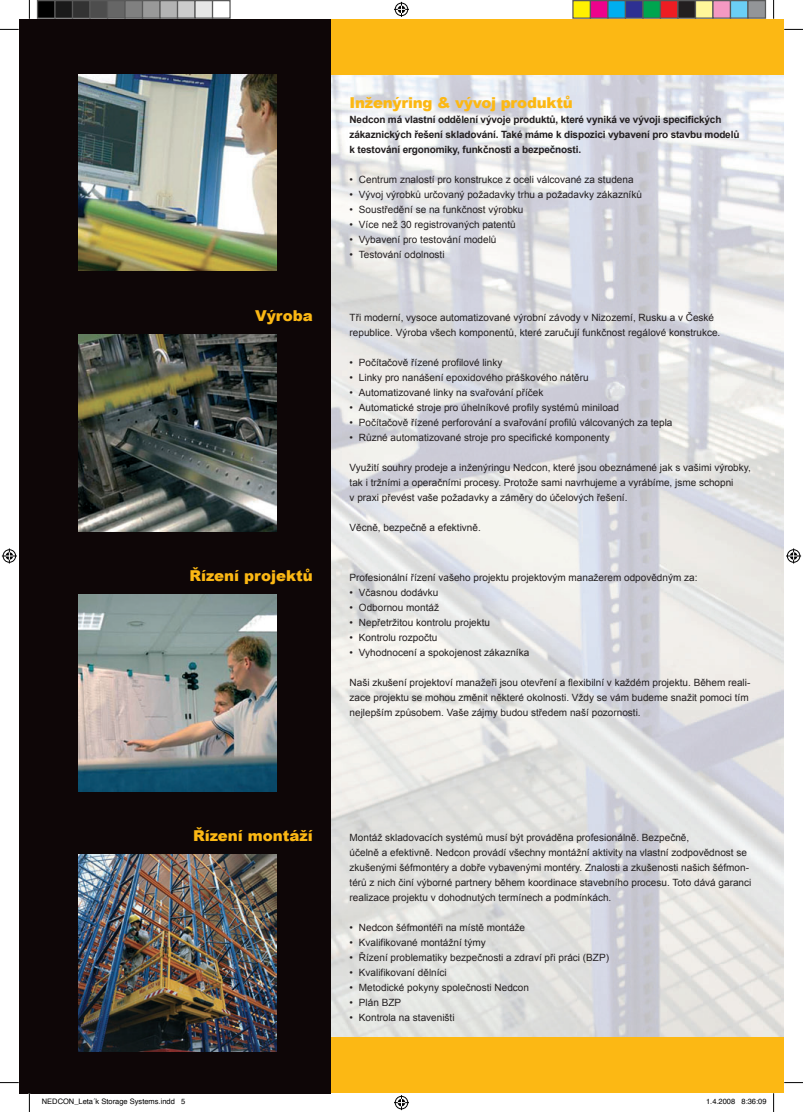
<style>
.page{position:relative;width:803px;height:1112px;background:#fff}
.page>*{position:absolute;margin:0;border:0;box-sizing:border-box;transform-origin:0 0}
.t1{font:15px "Arial Black CE";color:#fcb814}
.t2{font:10px/15px "Arial CE";color:#231f20}
.t3{font:700 10px/15px "Arial CE";letter-spacing:-.015em;color:#231f20}
.t4{font:7.5px "Helvetica";color:#000}
</style>
<div class="page">
<img style="left:330px;top:74px;width:454px;height:963px">
<div style="left:330px;top:1037px;width:454px;height:55px;background:#fcb814"></div>
<div style="left:330px;top:19px;width:454px;height:55px;background:#fcb814"></div>
<div style="left:19px;top:19px;width:311px;height:1073px;background:#0e0607"></div>
<img style="left:78px;top:334px;width:198px;height:197px">
<img style="left:79px;top:74px;width:197px;height:197px">
<img style="left:78px;top:594px;width:198px;height:197px">
<img style="left:78px;top:854px;width:198px;height:196px">
<svg style="left:0;top:29px;width:19px;height:1px"></svg>
<svg style="left:784px;top:29px;width:19px;height:1px"></svg>
<svg style="left:0;top:1082px;width:19px;height:1px"></svg>
<svg style="left:784px;top:1082px;width:19px;height:1px"></svg>
<svg style="left:29px;top:0;width:1px;height:19px"></svg>
<svg style="left:29px;top:1092px;width:1px;height:19px"></svg>
<svg style="left:773px;top:0;width:1px;height:19px"></svg>
<svg style="left:773px;top:1092px;width:1px;height:19px"></svg>
<svg style="left:394px;top:2px;width:15px;height:15px"></svg>
<svg style="left:394px;top:1095px;width:15px;height:14px"></svg>
<svg style="left:2px;top:548px;width:15px;height:15px"></svg>
<svg style="left:786px;top:548px;width:15px;height:15px"></svg>
<div style="left:38px;top:1px;width:17px;height:17px;background:#000"></div>
<div style="left:37px;top:0;width:19px;height:19px;border:1px solid #595959"></div>
<div style="left:55px;top:1px;width:18px;height:17px;background:#1a1a1a"></div>
<div style="left:54px;top:0;width:19px;height:19px;border:1px solid #595959"></div>
<div style="left:73px;top:1px;width:17px;height:17px;background:#333"></div>
<div style="left:72px;top:0;width:19px;height:19px;border:1px solid #595959"></div>
<div style="left:90px;top:1px;width:18px;height:17px;background:#4d4d4d"></div>
<div style="left:89px;top:0;width:19px;height:19px;border:1px solid #595959"></div>
<div style="left:108px;top:1px;width:17px;height:17px;background:#666"></div>
<div style="left:107px;top:0;width:19px;height:19px;border:1px solid #595959"></div>
<div style="left:125px;top:1px;width:18px;height:17px;background:#808080"></div>
<div style="left:124px;top:0;width:19px;height:19px;border:1px solid #595959"></div>
<div style="left:143px;top:1px;width:17px;height:17px;background:#999"></div>
<div style="left:142px;top:0;width:19px;height:19px;border:1px solid #595959"></div>
<div style="left:160px;top:1px;width:18px;height:17px;background:#b3b3b3"></div>
<div style="left:159px;top:0;width:19px;height:19px;border:1px solid #595959"></div>
<div style="left:178px;top:1px;width:17px;height:17px;background:#ccc"></div>
<div style="left:177px;top:0;width:19px;height:19px;border:1px solid #595959"></div>
<div style="left:195px;top:1px;width:18px;height:17px;background:#e6e6e6"></div>
<div style="left:194px;top:0;width:19px;height:19px;border:1px solid #595959"></div>
<div style="left:212px;top:0;width:19px;height:19px;border:1px solid #595959"></div>
<div style="left:573px;top:1px;width:17px;height:17px;background:#fff101"></div>
<div style="left:572px;top:0;width:19px;height:19px;border:1px solid #595959"></div>
<div style="left:590px;top:1px;width:18px;height:17px;background:#ed028c"></div>
<div style="left:590px;top:0;width:18px;height:19px;border:1px solid #595959"></div>
<div style="left:608px;top:1px;width:17px;height:17px;background:#00aeef"></div>
<div style="left:607px;top:0;width:19px;height:19px;border:1px solid #595959"></div>
<div style="left:625px;top:1px;width:18px;height:17px;background:#2e3092"></div>
<div style="left:625px;top:0;width:18px;height:19px;border:1px solid #595959"></div>
<div style="left:643px;top:1px;width:17px;height:17px;background:#00a54f"></div>
<div style="left:642px;top:0;width:19px;height:19px;border:1px solid #595959"></div>
<div style="left:660px;top:1px;width:18px;height:17px;background:#ee1d23"></div>
<div style="left:660px;top:0;width:18px;height:19px;border:1px solid #595959"></div>
<div style="left:678px;top:1px;width:17px;height:17px;background:#231f20"></div>
<div style="left:677px;top:0;width:19px;height:19px;border:1px solid #595959"></div>
<div style="left:695px;top:1px;width:18px;height:17px;background:#fff79a"></div>
<div style="left:695px;top:0;width:18px;height:19px;border:1px solid #595959"></div>
<div style="left:713px;top:1px;width:17px;height:17px;background:#f499c2"></div>
<div style="left:712px;top:0;width:19px;height:19px;border:1px solid #595959"></div>
<div style="left:730px;top:1px;width:18px;height:17px;background:#6bcff6"></div>
<div style="left:730px;top:0;width:18px;height:19px;border:1px solid #595959"></div>
<div style="left:748px;top:1px;width:17px;height:17px;background:#939598"></div>
<div style="left:747px;top:0;width:19px;height:19px;border:1px solid #595959"></div>
<h1 class="t1" style="left:255px;top:306px;width:59px">Výroba</h1>
<h1 class="t1" style="left:189px;top:565px;width:125px">Řízení projektů</h1>
<h1 class="t1" style="left:350px;top:93px;width:225px">Inženýring &amp; vývoj produktů</h1>
<p class="t3" style="left:350px;top:112px;width:391px">Nedcon má vlastní oddělení vývoje produktů, které vyniká ve vývoji specifických zákaznických řešení skladování. Také máme k dispozici vybavení pro stavbu modelů k testování ergonomiky, funkčnosti a bezpečnosti.</p>
<p class="t2" style="left:350px;top:172px;width:285px">• Centrum znalostí pro konstrukce z oceli válcované za studena</p>
<p class="t2" style="left:350px;top:187px;width:294px">• Vývoj výrobků určovaný požadavky trhu a požadavky zákazníků</p>
<p class="t2" style="left:350px;top:202px;width:175px">• Soustředění se na funkčnost výrobku</p>
<p class="t2" style="left:350px;top:217px;width:168px">• Více než 30 registrovaných patentů</p>
<p class="t2" style="left:350px;top:232px;width:148px">• Vybavení pro testování modelů</p>
<p class="t2" style="left:350px;top:247px;width:96px">• Testování odolnosti</p>
<p class="t2" style="left:350px;top:310px;width:372px">Tři moderní, vysoce automatizované výrobní závody v Nizozemí, Rusku a v České republice. Výroba všech komponentů, které zaručují funkčnost regálové konstrukce.</p>
<p class="t2" style="left:350px;top:355px;width:154px">• Počítačově řízené profilové linky</p>
<p class="t2" style="left:350px;top:370px;width:240px">• Linky pro nanášení epoxidového práškového nátěru</p>
<p class="t2" style="left:350px;top:385px;width:195px">• Automatizované linky na svařování příček</p>
<p class="t2" style="left:350px;top:400px;width:271px">• Automatické stroje pro úhelníkové profily systémů miniload</p>
<p class="t2" style="left:350px;top:415px;width:324px">• Počítačově řízené perforování a svařování profilů válcovaných za tepla</p>
<p class="t2" style="left:350px;top:430px;width:262px">• Různé automatizované stroje pro specifické komponenty</p>
<p class="t2" style="left:350px;top:460px;width:403px">Využití souhry prodeje a inženýringu Nedcon, které jsou obeznámené jak s vašimi výrobky, tak i tržními a operačními procesy. Protože sami navrhujeme a vyrábíme, jsme schopni<br>v praxi převést vaše požadavky a záměry do účelových řešení.</p>
<p class="t2" style="left:350px;top:520px;width:133px">Věcně, bezpečně a efektivně.</p>
<p class="t2" style="left:350px;top:569px;width:349px">Profesionální řízení vašeho projektu projektovým manažerem odpovědným za:</p>
<p class="t2" style="left:350px;top:584px;width:90px">• Včasnou dodávku</p>
<p class="t2" style="left:350px;top:599px;width:91px">• Odbornou montáž</p>
<p class="t2" style="left:350px;top:614px;width:142px">• Nepřetržitou kontrolu projektu</p>
<p class="t2" style="left:350px;top:629px;width:89px">• Kontrolu rozpočtu</p>
<p class="t2" style="left:350px;top:644px;width:181px">• Vyhodnocení a spokojenost zákazníka</p>
<p class="t2" style="left:350px;top:674px;width:402px">Naši zkušení projektoví manažeři jsou otevření a flexibilní v každém projektu. Během reali&shy;zace projektu se mohou změnit některé okolnosti. Vždy se vám budeme snažit pomoci tím nejlepším způsobem. Vaše zájmy budou středem naší pozornosti.</p>
<h1 class="t1" style="left:193px;top:826px;width:121px">Řízení montáží</h1>
<p class="t2" style="left:350px;top:829px;width:403px">Montáž skladovacích systémů musí být prováděna profesionálně. Bezpečně,<br>účelně a efektivně. Nedcon provádí všechny montážní aktivity na vlastní zodpovědnost se zkušenými šéfmontéry a dobře vybavenými montéry. Znalosti a zkušenosti našich šéfmon&shy;térů z nich činí výborné partnery během koordinace stavebního procesu. Toto dává garanci realizace projektu v dohodnutých termínech a podmínkách.</p>
<p class="t2" style="left:350px;top:919px;width:177px">• Nedcon šéfmontéři na místě montáže</p>
<p class="t2" style="left:350px;top:934px;width:138px">• Kvalifikované montážní týmy</p>
<p class="t2" style="left:350px;top:949px;width:261px">• Řízení problematiky bezpečnosti a zdraví při práci (BZP)</p>
<p class="t2" style="left:350px;top:964px;width:99px">• Kvalifikovaní dělníci</p>
<p class="t2" style="left:350px;top:979px;width:181px">• Metodické pokyny společnosti Nedcon</p>
<p class="t2" style="left:350px;top:994px;width:53px">• Plán BZP</p>
<p class="t2" style="left:350px;top:1009px;width:106px">• Kontrola na staveništi</p>
<p class="t4" style="left:42px;top:1095px;width:145px">NEDCON_Leták Storage Systems.indd 5</p>
<p class="t4" style="left:706px;top:1095px;width:62px">1.4.2008 8:36:09</p>
</div>
